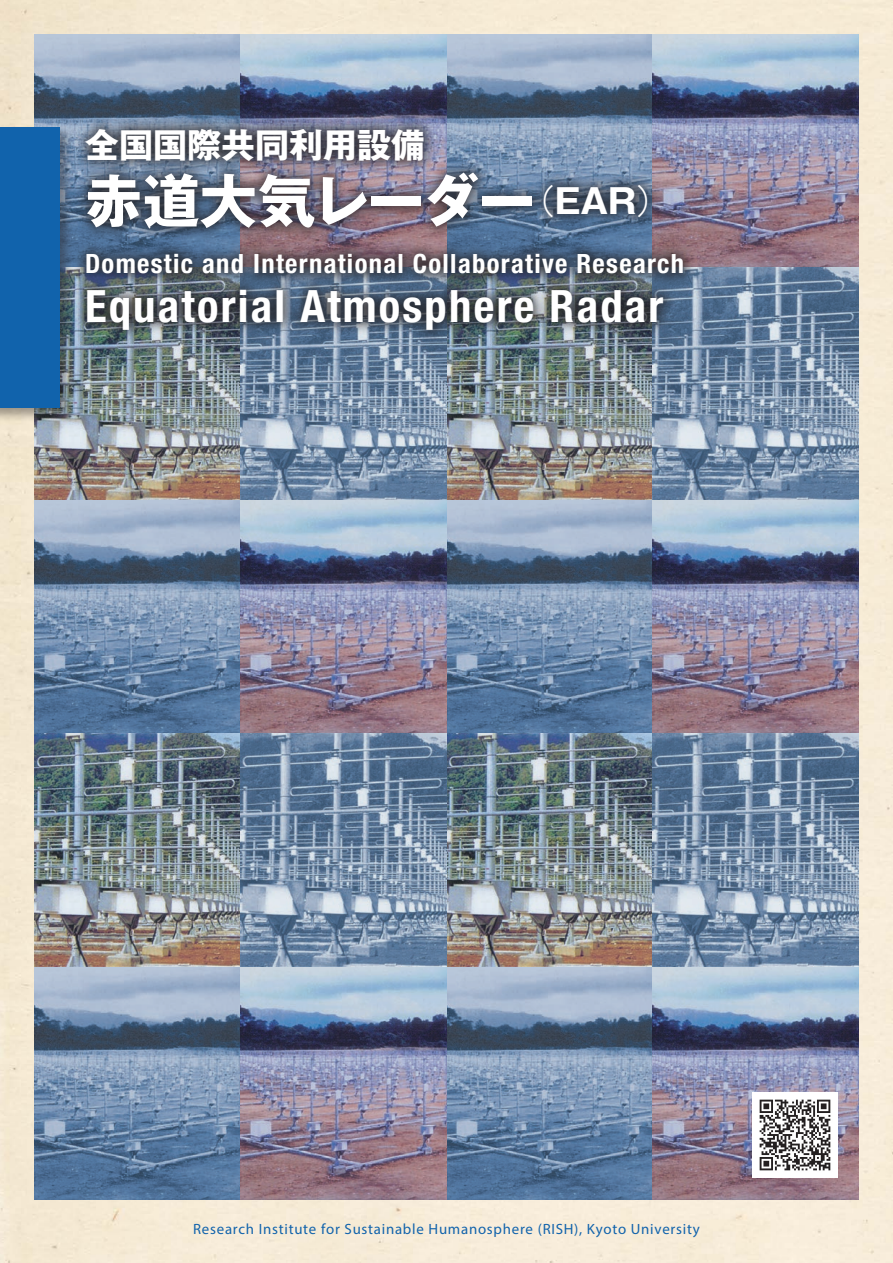
<style>
.page{position:relative;width:893px;height:1263px;background:#f6ebd5}
.page>*{position:absolute;margin:0;border:0;box-sizing:border-box;transform-origin:0 0}
.t1{font:700 57.45px "Gothic MB101 Pro";letter-spacing:-.01em;color:#fff}
.title_英字{font:700 condensed 44.7px "Helvetica Neue LT Std";letter-spacing:.05em;color:#fff}
.t2{font:700 34.05px "Gothic MB101 Pro";color:#fff}
.title_英字-2{font:700 condensed 26.55px "Helvetica Neue LT Std";letter-spacing:.05em;color:#fff}
.hasira{font:14.85px "Myriad Pro";letter-spacing:.05em;color:#1163ac}
</style>
<div class="page">
<img style="left:34px;top:34px;width:825px;height:1165px">
<img style="left:753px;top:1093px;width:85px;height:85px">
<div style="left:73px;top:115px;width:587px;height:127px;background:#231f20;opacity:.75"></div>
<div style="left:73px;top:240px;width:623px;height:103px;background:#231f20;opacity:.75"></div>
<div style="left:0;top:125px;width:74px;height:297px;background:#231f20;opacity:.4"></div>
<div style="left:0;top:128px;width:60px;height:280px;background:#1163ac"></div>
<p class="t2" style="left:85px;top:116px;width:342px">全国国際共同利用設備</p>
<p class="t1" style="left:85px;top:153px;width:586px">赤道大気レーダー<sup>（</sup><sup>EAR</sup><sup>）</sup></p>
<p class="title_英字-2" style="left:85px;top:247px;width:601px">Domestic and International Collaborative Research</p>
<p class="title_英字" style="left:85px;top:279px;width:580px">Equatorial Atmosphere Radar</p>
<p class="hasira" style="left:193px;top:1219px;width:508px">Research Institute for Sustainable Humanosphere (RISH), Kyoto University</p>
</div>
